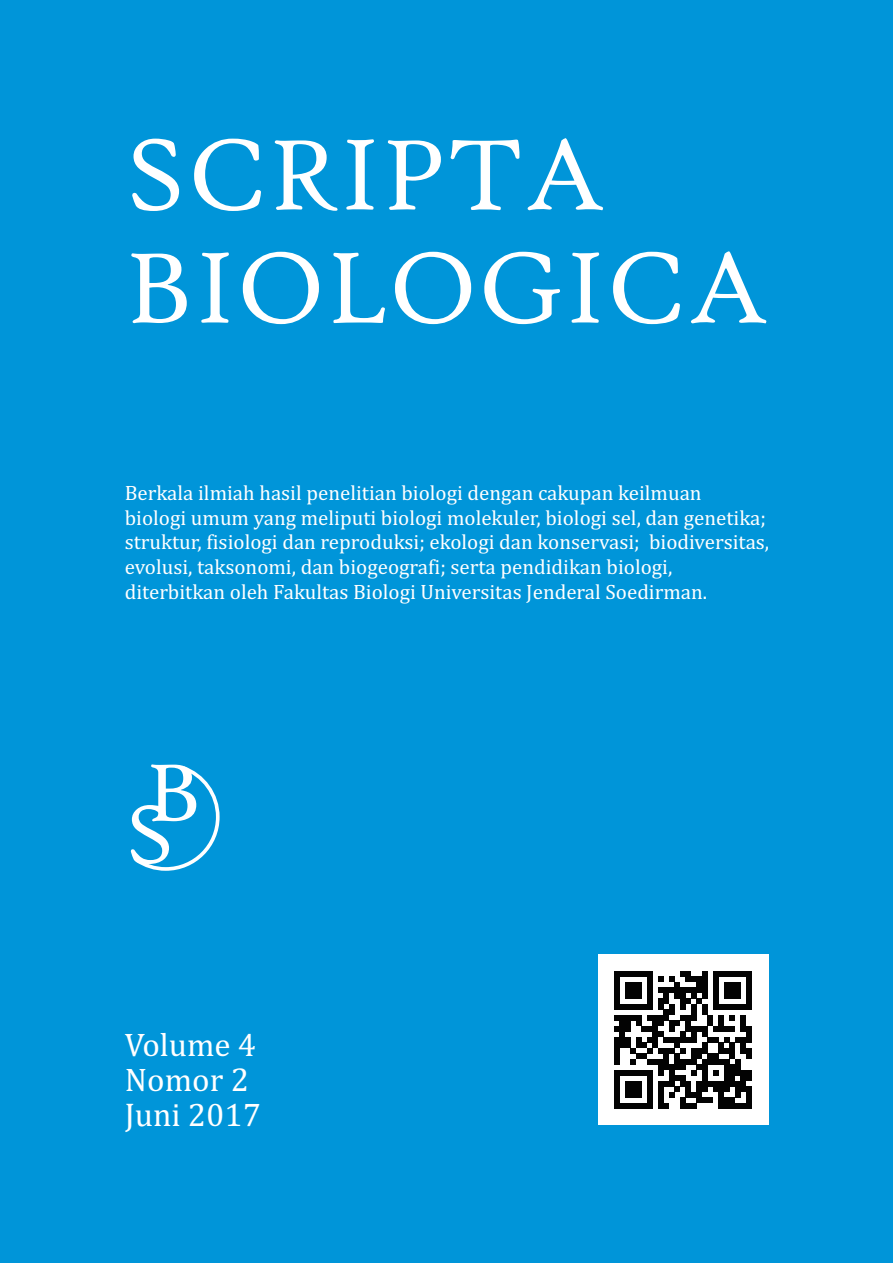
<style>
.page{position:relative;width:893px;height:1263px;background:#0095d9}
.page>*{position:absolute;margin:0;border:0;box-sizing:border-box;transform-origin:0 0}
.t1{font:108px/113.1px "High Tower Text";color:#fff}
.t2{font:88.05px "High Tower Text";color:#fff}
.t3{font:33px/34.8px "Cambria";color:#fff}
.t4{font:21px/24.6px "Cambria";color:#fff}
</style>
<div class="page">
<svg style="left:135px;top:766px;width:85px;height:105px"></svg>
<div style="left:598px;top:955px;width:170px;height:170px;background:#fff"></div>
<svg style="left:614px;top:971px;width:138px;height:137px"></svg>
<h1 class="t1" style="left:125px;top:127px;width:646px">SCRIPTA<br>BIOLOGICA</h1>
<p class="t4" style="left:125px;top:482px;width:646px">Berkala ilmiah hasil penelitian biologi dengan cakupan keilmuan<br>biologi umum yang meliputi biologi molekuler, biologi sel, dan genetika; struktur, fisiologi dan reproduksi; ekologi dan konservasi; biodiversitas, evolusi, taksonomi, dan biogeografi; serta pendidikan biologi, diterbitkan oleh Fakultas Biologi Universitas Jenderal Soedirman.</p>
<h2 class="t2" style="left:146px;top:756px;width:58px">B</h2>
<h2 class="t2" style="left:125px;top:798px;width:53px">S</h2>
<h3 class="t3" style="left:125px;top:1030px;width:138px">Volume 4<br>Nomor 2<br>Juni 2017</h3>
</div>
